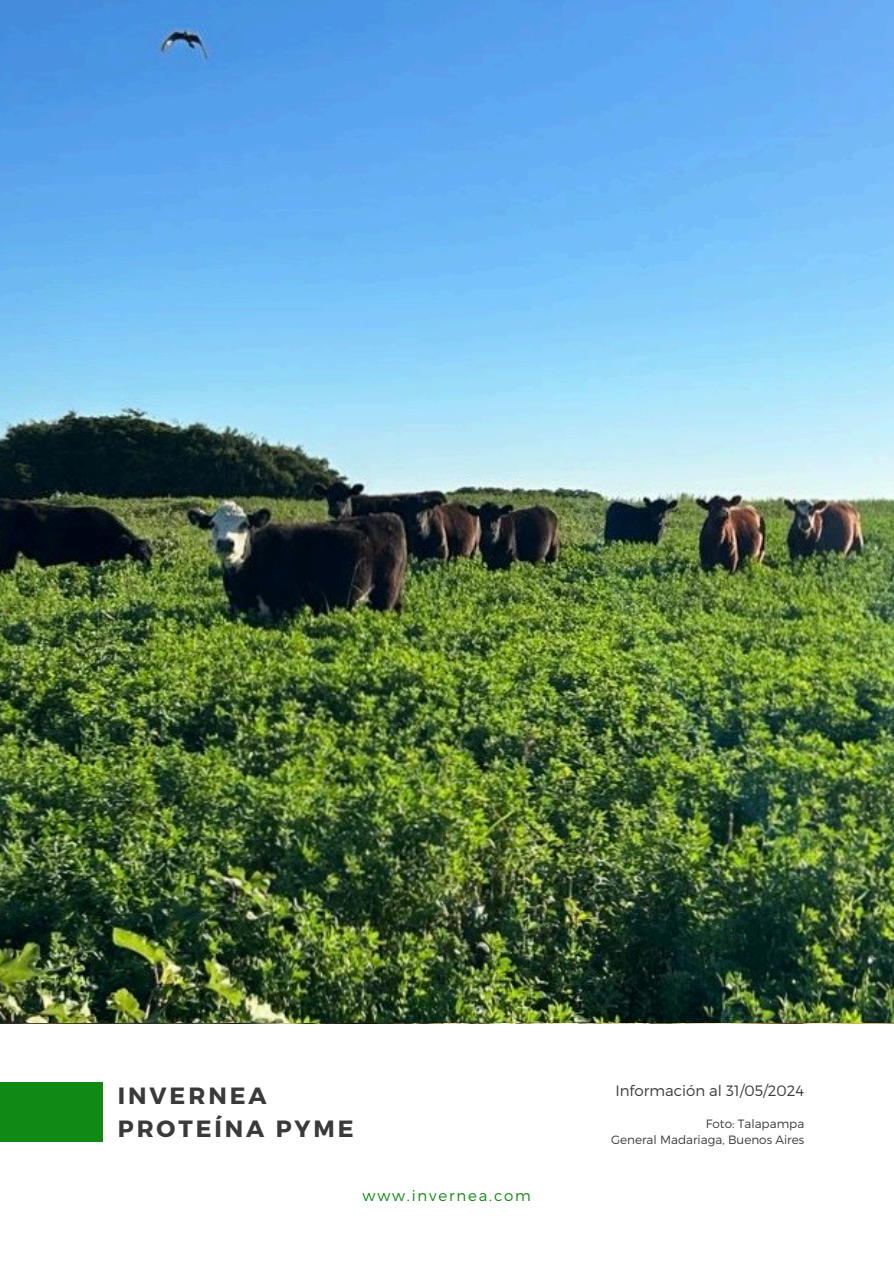
<style>
.page{position:relative;width:894px;height:1264px;background:#fff}
.page>*{position:absolute;margin:0;border:0;box-sizing:border-box;transform-origin:0 0}
.t1{font:700 23.55px/32.7px "Montserrat";letter-spacing:.125em;color:#3a3a3a}
.t2{font:300 15px "Montserrat";color:#3a3a3a}
.t3{font:300 15px "Montserrat";letter-spacing:.12em;color:#118915}
.t4{font:300 12px "Montserrat";color:#3a3a3a}
</style>
<div class="page">
<div style="left:0;top:1082px;width:103px;height:59px;background:#118915"></div>
<img style="left:0;top:0;width:893px;height:1022px">
<p class="t1" style="left:118px;top:1078px;width:237px">INVERNEA<br>PROTEÍNA PYME</p>
<p class="t3" style="left:362px;top:1185px;width:170px">www.invernea.com</p>
<p class="t2" style="left:615px;top:1081px;width:190px">Información al 31/05/2024</p>
<h1 class="t4" style="left:705px;top:1116px;width:100px">Foto: Talapampa</h1>
<h2 class="t4" style="left:611px;top:1132px;width:195px">General Madariaga, Buenos Aires</h2>
</div>
